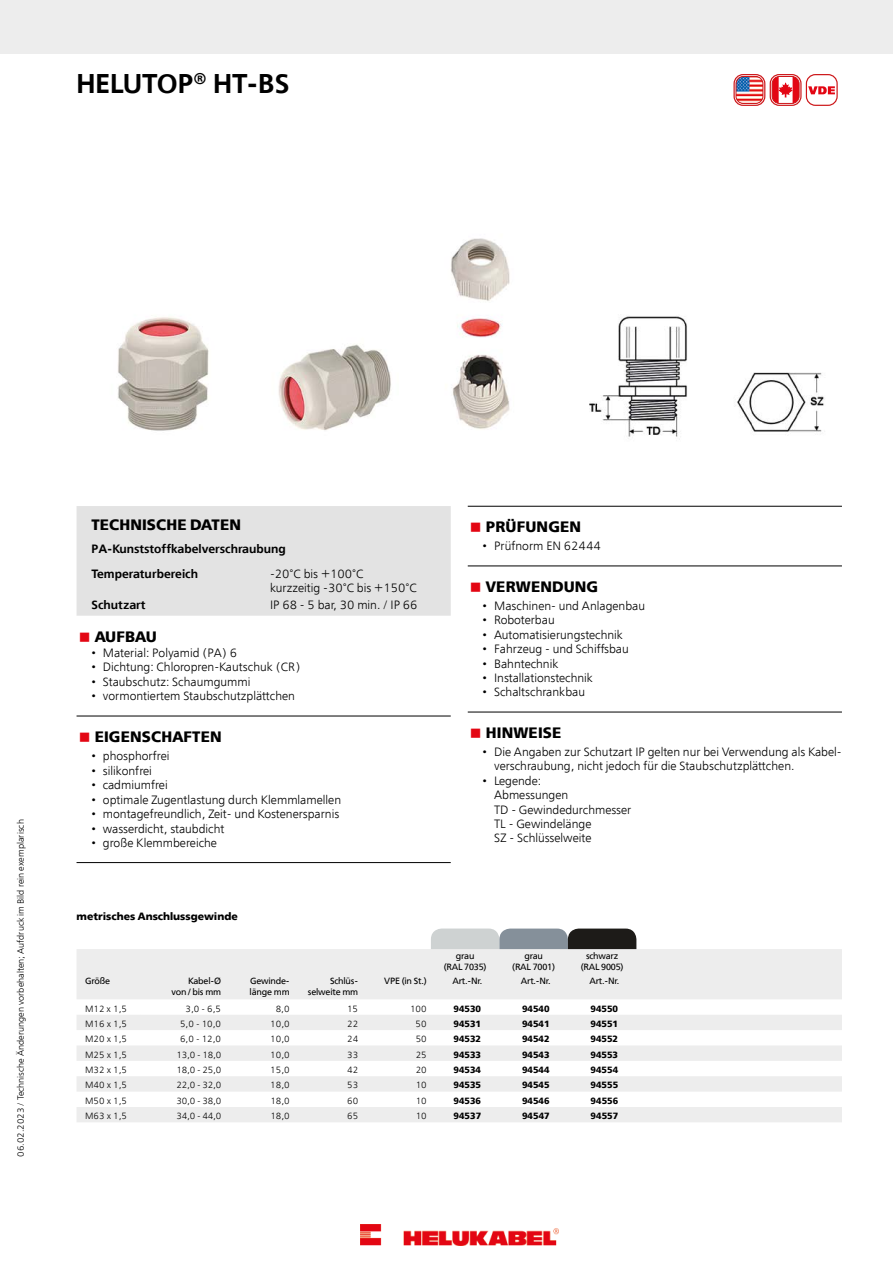
<style>
.page{position:relative;width:893px;height:1263px;background:#fff}
.page>*{position:absolute;margin:0;border:0;box-sizing:border-box;transform-origin:0 0}
.t1{font:600 27px "Free Set";color:#000}
.t2{font:700 15px "Free Set";letter-spacing:.01em;color:#000}
.t3{font:300 12px/14.4px "Free Set";color:#000}
.t4{font:600 12px/24.8px "Free Set";color:#000}
.t5{font:700 10.5px "Free Set";color:#000}
.t6{font:300 9px "Free Set";color:#000}
.t7{font:9px/10.8px "Free Set";letter-spacing:-.02em;color:#000;text-align:center}
.t8{font:700 9px "Free Set";color:#000}
.s1{color:#e30613}
</style>
<div class="page">
<div style="left:77px;top:506px;width:374px;height:110px;background:#e3e3e3"></div>
<hr style="left:77px;top:716px;width:374px;height:1px;background:#000">
<hr style="left:77px;top:862px;width:374px;height:1px;background:#000">
<hr style="left:468px;top:506px;width:374px;height:1px;background:#000">
<hr style="left:468px;top:566px;width:374px;height:1px;background:#000">
<hr style="left:468px;top:712px;width:374px;height:1px;background:#000">
<svg style="left:77px;top:949px;width:765px;height:173px;fill:#ededed"></svg>
<svg style="left:431px;top:928px;width:205px;height:21px;background:#828688"></svg>
<div style="left:0;top:0;width:893px;height:53px;background:#ededed"></div>
<div style="left:733px;top:74px;width:32px;height:32px;border:1px solid #cd171a;border-radius:9px"></div>
<img style="left:736px;top:76px;width:27px;height:27px">
<div style="left:735px;top:76px;width:28px;height:28px;border:1px solid #cd171a;border-radius:7px"></div>
<div style="left:770px;top:74px;width:31px;height:32px;border:1px solid #cd171a;border-radius:9px"></div>
<svg style="left:772px;top:76px;width:27px;height:27px"></svg>
<div style="left:772px;top:76px;width:28px;height:28px;border:1px solid #cd171a;border-radius:7px"></div>
<div style="left:806px;top:74px;width:32px;height:32px;border:1px solid #cd171a;border-radius:9px"></div>
<svg style="left:808px;top:86px;width:27px;height:8px"></svg>
<img style="left:118px;top:238px;width:707px;height:199px">
<img style="left:360px;top:1225px;width:198px;height:21px">
<h1 class="t1" style="left:77px;top:66px;width:215px">HELUTOP<sup>®</sup> HT-BS</h1>
<p class="t6" style="left:15px;top:1157px;width:339px;rotate:-90deg">06.02.2023 / Technische Änderungen vorbehalten; Aufdruck im Bild rein exemplarisch</p>
<p class="t2" style="left:91px;top:515px;width:151px">TECHNISCHE DATEN</p>
<p class="t4" style="left:91px;top:536px;width:196px">PA-Kunststoffkabelverschraubung<br>Temperaturbereich</p>
<p class="t3" style="left:270px;top:567px;width:148px">-20°C bis +100°C kurzzeitig -30°C bis +150°C</p>
<p class="t4" style="left:91px;top:592px;width:56px">Schutzart</p>
<p class="t3" style="left:270px;top:597px;width:149px">IP 68 - 5 bar, 30 min. / IP 66</p>
<p class="t2" style="left:79px;top:627px;width:80px"><span class="s1">■</span> AUFBAU</p>
<p class="t3" style="left:91px;top:645px;width:147px">• Material: Polyamid (PA) 6</p>
<p class="t3" style="left:91px;top:660px;width:211px">• Dichtung: Chloropren-Kautschuk (CR)</p>
<p class="t3" style="left:91px;top:674px;width:161px">• Staubschutz: Schaumgummi</p>
<p class="t3" style="left:91px;top:689px;width:205px">• vormontiertem Staubschutzplättchen</p>
<p class="t2" style="left:79px;top:727px;width:144px"><span class="s1">■</span> EIGENSCHAFTEN</p>
<p class="t3" style="left:91px;top:748px;width:80px">• phosphorfrei</p>
<p class="t3" style="left:91px;top:763px;width:62px">• silikonfrei</p>
<p class="t3" style="left:91px;top:778px;width:78px">• cadmiumfrei</p>
<p class="t3" style="left:91px;top:792px;width:251px">• optimale Zugentlastung durch Klemmlamellen</p>
<p class="t3" style="left:91px;top:807px;width:250px">• montagefreundlich, Zeit- und Kostenersparnis</p>
<p class="t3" style="left:91px;top:821px;width:135px">• wasserdicht, staubdicht</p>
<p class="t3" style="left:91px;top:835px;width:127px">• große Klemmbereiche</p>
<p class="t5" style="left:77px;top:909px;width:163px">metrisches Anschlussgewinde</p>
<p class="t2" style="left:470px;top:517px;width:113px"><span class="s1">■</span> PRÜFUNGEN</p>
<p class="t3" style="left:483px;top:539px;width:120px">• Prüfnorm EN 62444</p>
<p class="t2" style="left:470px;top:577px;width:130px"><span class="s1">■</span> VERWENDUNG</p>
<p class="t3" style="left:483px;top:598px;width:164px">• Maschinen- und Anlagenbau</p>
<p class="t3" style="left:483px;top:613px;width:74px">• Roboterbau</p>
<p class="t3" style="left:483px;top:627px;width:142px">• Automatisierungstechnik</p>
<p class="t3" style="left:483px;top:642px;width:148px">• Fahrzeug - und Schiffsbau</p>
<p class="t3" style="left:483px;top:656px;width:77px">• Bahntechnik</p>
<p class="t3" style="left:483px;top:670px;width:112px">• Installationstechnik</p>
<p class="t3" style="left:483px;top:685px;width:104px">• Schaltschrankbau</p>
<p class="t2" style="left:470px;top:723px;width:93px"><span class="s1">■</span> HINWEISE</p>
<p class="t3" style="left:494px;top:744px;width:349px;text-indent:-11px">• Die Angaben zur Schutzart IP gelten nur bei Verwendung als Kabel&shy;verschraubung, nicht jedoch für die Staubschutzplättchen.</p>
<p class="t3" style="left:494px;top:773px;width:139px;text-indent:-11px">• Legende:<br>Abmessungen<br>TD - Gewindedurchmesser<br>TL - Gewindelänge<br>SZ - Schlüsselweite</p>
<p class="t7" style="left:444px;top:950px;width:44px">grau<br>(RAL 7035)</p>
<p class="t7" style="left:512px;top:950px;width:44px">grau<br>(RAL 7001)</p>
<p class="t7" style="left:581px;top:950px;width:44px">schwarz (RAL 9005)</p>
<p class="t7" style="left:85px;top:975px;width:27px">Größe</p>
<p class="t7" style="left:172px;top:975px;width:51px;text-align:right">Kabel-Ø von / bis mm</p>
<p class="t7" style="left:250px;top:975px;width:41px;text-align:left">Gewinde&shy;länge mm</p>
<p class="t7" style="left:308px;top:975px;width:52px;text-align:right">Schlüs&shy;selweite mm</p>
<p class="t7" style="left:384px;top:975px;width:44px">VPE (in St.)</p>
<p class="t7" style="left:452px;top:975px;width:31px">Art.-Nr.</p>
<p class="t7" style="left:521px;top:975px;width:31px">Art.-Nr.</p>
<p class="t7" style="left:589px;top:975px;width:31px">Art.-Nr.</p>
<p class="t6" style="left:85px;top:1003px;width:44px">M12 x 1,5</p>
<p class="t6" style="left:186px;top:1003px;width:37px">3,0 - 6,5</p>
<p class="t6" style="left:276px;top:1003px;width:15px">8,0</p>
<p class="t6" style="left:347px;top:1003px;width:13px">15</p>
<p class="t6" style="left:410px;top:1003px;width:18px">100</p>
<p class="t8" style="left:454px;top:1002px;width:29px">94530</p>
<p class="t8" style="left:522px;top:1002px;width:29px">94540</p>
<p class="t8" style="left:591px;top:1002px;width:29px">94550</p>
<p class="t6" style="left:85px;top:1018px;width:44px">M16 x 1,5</p>
<p class="t6" style="left:180px;top:1018px;width:43px">5,0 - 10,0</p>
<p class="t6" style="left:270px;top:1018px;width:21px">10,0</p>
<p class="t6" style="left:347px;top:1018px;width:13px">22</p>
<p class="t6" style="left:416px;top:1018px;width:13px">50</p>
<p class="t8" style="left:454px;top:1018px;width:29px">94531</p>
<p class="t8" style="left:522px;top:1018px;width:29px">94541</p>
<p class="t8" style="left:591px;top:1018px;width:29px">94551</p>
<p class="t6" style="left:85px;top:1034px;width:44px">M20 x 1,5</p>
<p class="t6" style="left:180px;top:1034px;width:43px">6,0 - 12,0</p>
<p class="t6" style="left:270px;top:1034px;width:21px">10,0</p>
<p class="t6" style="left:347px;top:1034px;width:13px">24</p>
<p class="t6" style="left:416px;top:1034px;width:13px">50</p>
<p class="t8" style="left:454px;top:1033px;width:29px">94532</p>
<p class="t8" style="left:522px;top:1033px;width:29px">94542</p>
<p class="t8" style="left:591px;top:1033px;width:29px">94552</p>
<p class="t6" style="left:85px;top:1049px;width:44px">M25 x 1,5</p>
<p class="t6" style="left:176px;top:1049px;width:46px">13,0 - 18,0</p>
<p class="t6" style="left:270px;top:1049px;width:21px">10,0</p>
<p class="t6" style="left:347px;top:1049px;width:13px">33</p>
<p class="t6" style="left:416px;top:1049px;width:13px">25</p>
<p class="t8" style="left:454px;top:1049px;width:29px">94533</p>
<p class="t8" style="left:522px;top:1049px;width:29px">94543</p>
<p class="t8" style="left:591px;top:1049px;width:29px">94553</p>
<p class="t6" style="left:85px;top:1064px;width:44px">M32 x 1,5</p>
<p class="t6" style="left:176px;top:1064px;width:46px">18,0 - 25,0</p>
<p class="t6" style="left:270px;top:1064px;width:21px">15,0</p>
<p class="t6" style="left:347px;top:1064px;width:13px">42</p>
<p class="t6" style="left:416px;top:1064px;width:13px">20</p>
<p class="t8" style="left:454px;top:1064px;width:29px">94534</p>
<p class="t8" style="left:522px;top:1064px;width:29px">94544</p>
<p class="t8" style="left:591px;top:1064px;width:29px">94554</p>
<p class="t6" style="left:85px;top:1080px;width:44px">M40 x 1,5</p>
<p class="t6" style="left:176px;top:1080px;width:46px">22,0 - 32,0</p>
<p class="t6" style="left:270px;top:1080px;width:21px">18,0</p>
<p class="t6" style="left:347px;top:1080px;width:13px">53</p>
<p class="t6" style="left:416px;top:1080px;width:13px">10</p>
<p class="t8" style="left:454px;top:1079px;width:29px">94535</p>
<p class="t8" style="left:522px;top:1079px;width:29px">94545</p>
<p class="t8" style="left:591px;top:1079px;width:29px">94555</p>
<p class="t6" style="left:85px;top:1095px;width:44px">M50 x 1,5</p>
<p class="t6" style="left:176px;top:1095px;width:46px">30,0 - 38,0</p>
<p class="t6" style="left:270px;top:1095px;width:21px">18,0</p>
<p class="t6" style="left:347px;top:1095px;width:13px">60</p>
<p class="t6" style="left:416px;top:1095px;width:13px">10</p>
<p class="t8" style="left:454px;top:1095px;width:29px">94536</p>
<p class="t8" style="left:522px;top:1095px;width:29px">94546</p>
<p class="t8" style="left:591px;top:1095px;width:29px">94556</p>
<p class="t6" style="left:85px;top:1110px;width:44px">M63 x 1,5</p>
<p class="t6" style="left:176px;top:1110px;width:46px">34,0 - 44,0</p>
<p class="t6" style="left:270px;top:1110px;width:21px">18,0</p>
<p class="t6" style="left:347px;top:1110px;width:13px">65</p>
<p class="t6" style="left:416px;top:1110px;width:13px">10</p>
<p class="t8" style="left:454px;top:1110px;width:29px">94537</p>
<p class="t8" style="left:522px;top:1110px;width:29px">94547</p>
<p class="t8" style="left:591px;top:1110px;width:29px">94557</p>
</div>
